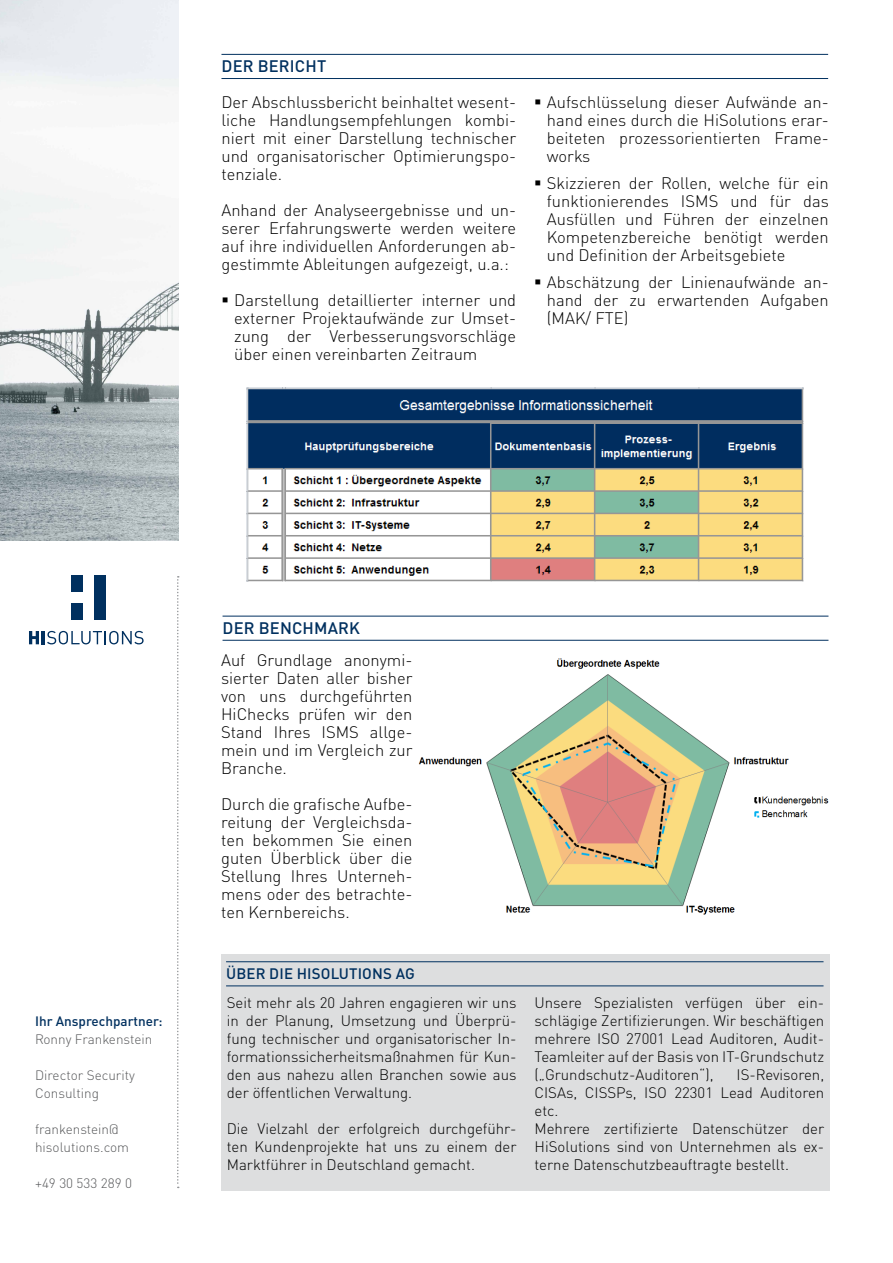
<style>
.page{position:relative;width:893px;height:1263px;background:#fff}
.page>*{position:absolute;margin:0;border:0;box-sizing:border-box;transform-origin:0 0}
.t1{font:300 16.5px/18px "DINOT";color:#000;text-align:justify}
.t2{font:500 16.5px "DINOT";letter-spacing:.01em;color:#00305f}
.t3{font:300 15px/18px "DINOT";color:#000;text-align:justify}
.t4{font:500 15px "DINOT";letter-spacing:.01em;color:#00305f}
.t5{font:300 13.5px/18px "DINOT";color:#58595b}
.t6{font:500 13.5px "DINOT";color:#00305f}
</style>
<div class="page">
<img style="left:0;top:0;width:178px;height:540px">
<svg style="left:177px;top:576px;width:2px;height:612px"></svg>
<svg style="left:29px;top:631px;width:115px;height:13px"></svg>
<div style="left:71px;top:603px;width:12px;height:17px;background:#00305f"></div>
<div style="left:95px;top:575px;width:11px;height:45px;background:#00305f"></div>
<div style="left:71px;top:575px;width:12px;height:16px;background:#00305f"></div>
<hr style="left:223px;top:616px;width:605px;height:1px;background:#00305f">
<hr style="left:223px;top:640px;width:605px;height:1px;background:#00305f">
<hr style="left:221px;top:54px;width:607px;height:1px;background:#00305f">
<hr style="left:221px;top:78px;width:607px;height:1px;background:#00305f">
<img style="left:246px;top:387px;width:557px;height:194px">
<img style="left:418px;top:658px;width:411px;height:257px">
<div style="left:221px;top:954px;width:608px;height:237px;background:#dddedf"></div>
<hr style="left:226px;top:961px;width:597px;height:1px;background:#00305f">
<hr style="left:226px;top:985px;width:597px;height:1px;background:#00305f">
<p class="t2" style="left:222px;top:55px;width:106px">DER BERICHT</p>
<p class="t1" style="left:221px;top:93px;width:296px">Der Abschlussbericht beinhaltet wesent&shy;liche Handlungsempfehlungen kombi&shy;niert mit einer Darstellung technischer und organisatorischer Optimierungspo&shy;tenziale.</p>
<p class="t1" style="left:221px;top:201px;width:296px">Anhand der Analyseergebnisse und un&shy;serer Erfahrungswerte werden weitere auf ihre individuellen Anforderungen ab&shy;gestimmte Ableitungen aufgezeigt, u.a.:</p>
<p class="t1" style="left:234px;top:291px;width:283px">Darstellung detaillierter interner und externer Projektaufwände zur Umset&shy;zung der Verbesserungsvorschläge über einen vereinbarten Zeitraum</p>
<p class="t1" style="left:547px;top:93px;width:283px">Aufschlüsselung dieser Aufwände an&shy;hand eines durch die HiSolutions erar&shy;beiteten prozessorientierten Frame&shy;works</p>
<p class="t1" style="left:547px;top:174px;width:283px">Skizzieren der Rollen, welche für ein funktionierendes ISMS und für das Ausfüllen und Führen der einzelnen Kompetenzbereiche benötigt werden und Definition der Arbeitsgebiete</p>
<p class="t1" style="left:547px;top:273px;width:283px">Abschätzung der Linienaufwände an&shy;hand der zu erwartenden Aufgaben (MAK/ FTE)</p>
<p class="t6" style="left:35px;top:1013px;width:129px">IHR ANSPRECHPARTNER:</p>
<p class="t5" style="left:35px;top:1030px;width:119px">Ronny Frankenstein</p>
<p class="t5" style="left:35px;top:1066px;width:101px">Director Security<br>Consulting</p>
<p class="t5" style="left:35px;top:1120px;width:96px">frankenstein@ hisolutions.com</p>
<p class="t5" style="left:35px;top:1174px;width:99px">+49 30 533 289 0</p>
<p class="t2" style="left:223px;top:617px;width:139px">DER BENCH MARK</p>
<p class="t1" style="left:221px;top:651px;width:193px">Auf Grundlage anonymi&shy;sierter Daten aller bisher von uns durchgeführten HiChecks prüfen wir den Stand Ihres ISMS allge&shy;mein und im Vergleich zur Branche.</p>
<p class="t1" style="left:221px;top:795px;width:193px">Durch die grafische Aufbe&shy;reitung der Vergleichsda&shy;ten bekommen Sie einen guten Überblick über die Stellung Ihres Unterneh&shy;mens oder des betrachte&shy;ten Kernbereichs.</p>
<p class="t4" style="left:226px;top:964px;width:190px">ÜBER DI E HISOLUTIONS AG</p>
<p class="t3" style="left:227px;top:993px;width:291px">Seit mehr als 20 Jahren engagieren wir uns in der Planung, Umsetzung und Überprü&shy;fung technischer und organisatorischer In&shy;formationssicherheitsmaßnahmen für Kun&shy;den aus nahezu allen Branchen sowie aus der öffentlichen Verwaltung.</p>
<p class="t3" style="left:227px;top:1119px;width:291px">Die Vielzahl der erfolgreich durchgeführ&shy;ten Kundenprojekte hat uns zu einem der Marktführer in Deutschland gemacht.</p>
<p class="t3" style="left:534px;top:993px;width:291px">Unsere Spezialisten verfügen über ein&shy;schlägige Zertifizierungen. Wir beschäftigen mehrere ISO 27001 Lead Auditoren, Audit-Teamleiter auf der Basis von IT-Grundschutz („Grundschutz-Auditoren“),</p>
<p class="t3" style="left:534px;top:1065px;width:291px;text-align:left;text-indent:202px">IS-Revisoren,<br>CISAs, CISSPs, ISO 22301 Lead Auditoren etc.<br>Mehrere zertifizierte Datenschützer der<br>HiSolutions sind von Unternehmen als ex&shy;terne Datenschutzbeauftragte bestellt.</p>
</div>
